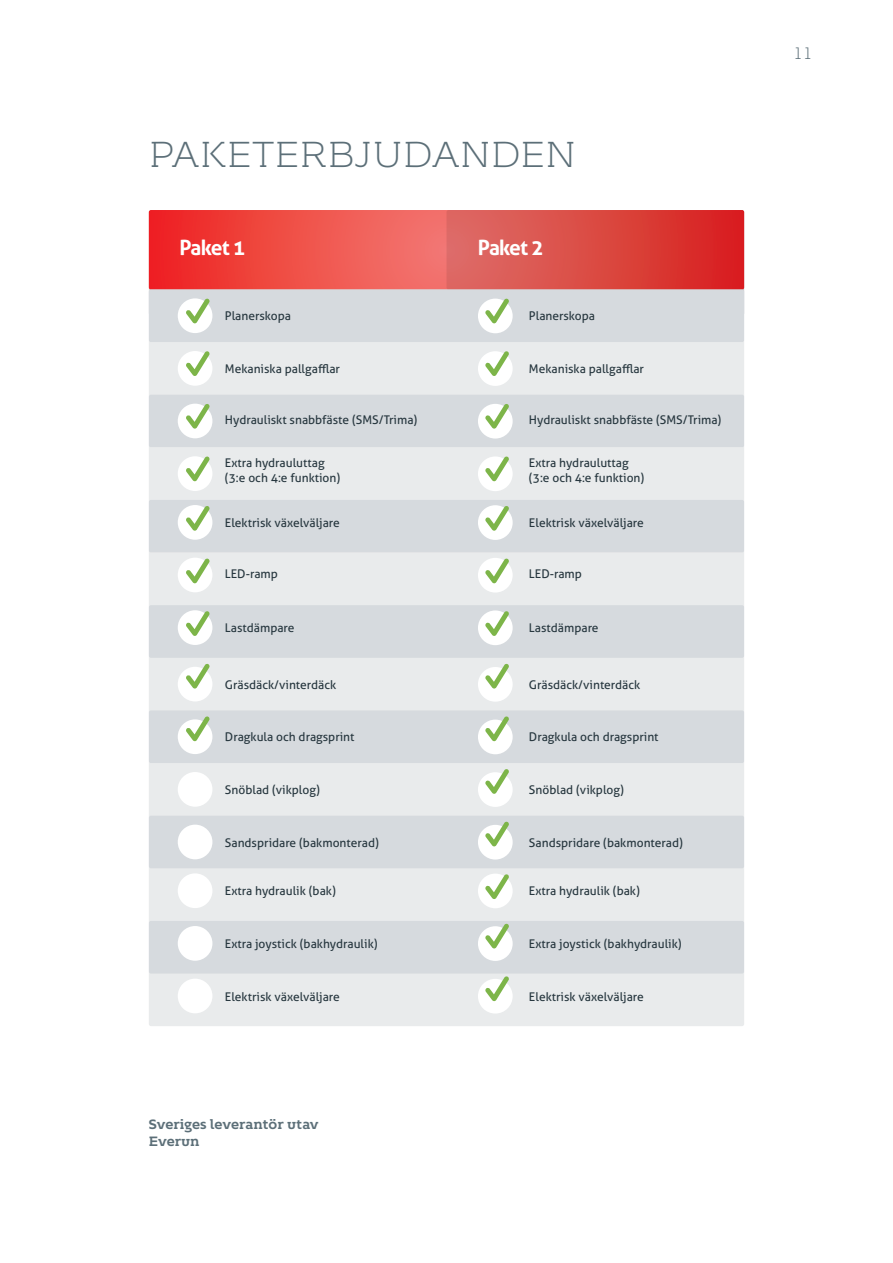
<style>
.page{position:relative;width:893px;height:1263px;background:#fff}
.page>*{position:absolute;margin:0;border:0;box-sizing:border-box;transform-origin:0 0}
.t1{font:70.5px "Entypo";color:#7db549}
.t2{font:300 36px "Kontrapunkt Bob";color:#5c6f78}
.Product_header{font:700 21px "Aller";letter-spacing:-.045em;color:#fff}
.Website_address___page_no{font:300 16.5px "Kontrapunkt Bob";color:#5c6f78}
.Picture_text{font:700 13.5px/16.5px "Kontrapunkt Bob";color:#5c6f78}
.Product_text{font:12px/15px "Aller";color:#27373f}
</style>
<div class="page">
<svg style="left:149px;top:210px;width:595px;height:80px;background:#ef4e49"></svg>
<div style="left:446px;top:210px;width:298px;height:79px;background:linear-gradient(to right,#dd7068,#d81f1d);border-radius:2px"></div>
<div style="left:149px;top:289px;width:595px;height:737px;background:linear-gradient(to right,#e0e3e5,#dfe2e5);border-radius:2px"></div>
<div style="left:178px;top:298px;width:34px;height:35px;background:#fff;border-radius:50%"></div>
<div style="left:178px;top:351px;width:34px;height:35px;background:#fff;border-radius:50%"></div>
<div style="left:178px;top:404px;width:34px;height:34px;background:#fff;border-radius:50%"></div>
<div style="left:178px;top:456px;width:34px;height:35px;background:#fff;border-radius:50%"></div>
<div style="left:478px;top:299px;width:35px;height:34px;background:#fff;border-radius:50%"></div>
<div style="left:478px;top:351px;width:35px;height:35px;background:#fff;border-radius:50%"></div>
<div style="left:478px;top:404px;width:35px;height:34px;background:#fff;border-radius:50%"></div>
<div style="left:478px;top:456px;width:35px;height:35px;background:#fff;border-radius:50%"></div>
<div style="left:178px;top:505px;width:34px;height:35px;background:#fff;border-radius:50%"></div>
<div style="left:178px;top:558px;width:34px;height:34px;background:#fff;border-radius:50%"></div>
<div style="left:178px;top:610px;width:34px;height:35px;background:#fff;border-radius:50%"></div>
<div style="left:478px;top:505px;width:35px;height:35px;background:#fff;border-radius:50%"></div>
<div style="left:478px;top:558px;width:35px;height:34px;background:#fff;border-radius:50%"></div>
<div style="left:478px;top:610px;width:35px;height:35px;background:#fff;border-radius:50%"></div>
<div style="left:178px;top:667px;width:34px;height:34px;background:#fff;border-radius:50%"></div>
<div style="left:178px;top:719px;width:34px;height:35px;background:#fff;border-radius:50%"></div>
<div style="left:178px;top:772px;width:34px;height:35px;background:#fff;border-radius:50%"></div>
<div style="left:178px;top:825px;width:34px;height:34px;background:#fff;border-radius:50%"></div>
<div style="left:478px;top:667px;width:35px;height:35px;background:#fff;border-radius:50%"></div>
<div style="left:478px;top:720px;width:35px;height:34px;background:#fff;border-radius:50%"></div>
<div style="left:478px;top:772px;width:35px;height:35px;background:#fff;border-radius:50%"></div>
<div style="left:478px;top:825px;width:35px;height:34px;background:#fff;border-radius:50%"></div>
<div style="left:178px;top:873px;width:34px;height:35px;background:#fff;border-radius:50%"></div>
<div style="left:178px;top:926px;width:34px;height:35px;background:#fff;border-radius:50%"></div>
<div style="left:178px;top:979px;width:34px;height:34px;background:#fff;border-radius:50%"></div>
<div style="left:478px;top:873px;width:35px;height:35px;background:#fff;border-radius:50%"></div>
<div style="left:478px;top:926px;width:35px;height:35px;background:#fff;border-radius:50%"></div>
<div style="left:478px;top:979px;width:35px;height:34px;background:#fff;border-radius:50%"></div>
<p class="t2" style="left:149px;top:135px;width:429px">PAKETERBJUDANDEN</p>
<p class="Product_header" style="left:179px;top:235px;width:67px">Paket 1</p>
<p class="Product_header" style="left:478px;top:235px;width:67px">Paket 2</p>
<p class="t1" style="left:182px;top:263px;width:32px">W</p>
<p class="t1" style="left:482px;top:263px;width:32px">W</p>
<p class="t1" style="left:182px;top:316px;width:32px">W</p>
<p class="t1" style="left:482px;top:316px;width:32px">W</p>
<p class="t1" style="left:182px;top:368px;width:32px">W</p>
<p class="t1" style="left:482px;top:368px;width:32px">W</p>
<p class="t1" style="left:182px;top:421px;width:32px">W</p>
<p class="t1" style="left:482px;top:421px;width:32px">W</p>
<p class="t1" style="left:182px;top:470px;width:32px">W</p>
<p class="t1" style="left:482px;top:470px;width:32px">W</p>
<p class="t1" style="left:182px;top:523px;width:32px">W</p>
<p class="t1" style="left:482px;top:523px;width:32px">W</p>
<p class="t1" style="left:182px;top:576px;width:32px">W</p>
<p class="t1" style="left:482px;top:576px;width:32px">W</p>
<p class="t1" style="left:182px;top:628px;width:32px">W</p>
<p class="t1" style="left:482px;top:628px;width:32px">W</p>
<p class="t1" style="left:182px;top:681px;width:32px">W</p>
<p class="t1" style="left:482px;top:681px;width:32px">W</p>
<p class="t1" style="left:482px;top:733px;width:32px">W</p>
<p class="t1" style="left:482px;top:786px;width:32px">W</p>
<p class="t1" style="left:482px;top:839px;width:32px">W</p>
<p class="t1" style="left:482px;top:888px;width:32px">W</p>
<p class="t1" style="left:482px;top:941px;width:32px">W</p>
<p class="Product_text" style="left:225px;top:309px;width:68px">Planerskopa</p>
<p class="Product_text" style="left:529px;top:309px;width:68px">Planerskopa</p>
<p class="Product_text" style="left:225px;top:361px;width:117px">Mekaniska pallgafflar</p>
<p class="Product_text" style="left:529px;top:361px;width:117px">Mekaniska pallgafflar</p>
<p class="Product_text" style="left:225px;top:412px;width:194px">Hydrauliskt snabbfäste (SMS/Trima)</p>
<p class="Product_text" style="left:529px;top:412px;width:194px">Hydrauliskt snabbfäste (SMS/Trima)</p>
<p class="Product_text" style="left:225px;top:455px;width:117px">Extra hydrauluttag (3:e och 4:e funktion)</p>
<p class="Product_text" style="left:529px;top:455px;width:117px">Extra hydrauluttag (3:e och 4:e funktion)</p>
<p class="Product_text" style="left:225px;top:515px;width:116px">Elektrisk växelväljare</p>
<p class="Product_text" style="left:529px;top:515px;width:116px">Elektrisk växelväljare</p>
<p class="Product_text" style="left:225px;top:566px;width:54px">LED-ramp</p>
<p class="Product_text" style="left:529px;top:566px;width:54px">LED-ramp</p>
<p class="Product_text" style="left:225px;top:621px;width:71px">Lastdämpare</p>
<p class="Product_text" style="left:529px;top:621px;width:71px">Lastdämpare</p>
<p class="Product_text" style="left:225px;top:677px;width:113px">Gräsdäck/vinterdäck</p>
<p class="Product_text" style="left:529px;top:677px;width:113px">Gräsdäck/vinterdäck</p>
<p class="Product_text" style="left:225px;top:730px;width:131px">Dragkula och dragsprint</p>
<p class="Product_text" style="left:529px;top:730px;width:131px">Dragkula och dragsprint</p>
<p class="Product_text" style="left:225px;top:782px;width:96px">Snöblad (vikplog)</p>
<p class="Product_text" style="left:529px;top:782px;width:96px">Snöblad (vikplog)</p>
<p class="Product_text" style="left:225px;top:835px;width:155px">Sandspridare (bakmonterad)</p>
<p class="Product_text" style="left:529px;top:835px;width:155px">Sandspridare (bakmonterad)</p>
<p class="Product_text" style="left:225px;top:884px;width:112px">Extra hydraulik (bak)</p>
<p class="Product_text" style="left:529px;top:884px;width:112px">Extra hydraulik (bak)</p>
<p class="Product_text" style="left:225px;top:936px;width:154px">Extra joystick (bakhydraulik)</p>
<p class="Product_text" style="left:529px;top:936px;width:154px">Extra joystick (bakhydraulik)</p>
<p class="Product_text" style="left:225px;top:989px;width:116px">Elektrisk växelväljare</p>
<p class="Product_text" style="left:529px;top:989px;width:116px">Elektrisk växelväljare</p>
<p class="Picture_text" style="left:149px;top:1116px;width:171px">Sveriges leverantör utav<br>Everun</p>
<p class="Website_address___page_no" style="left:794px;top:44px;width:19px">11</p>
</div>
